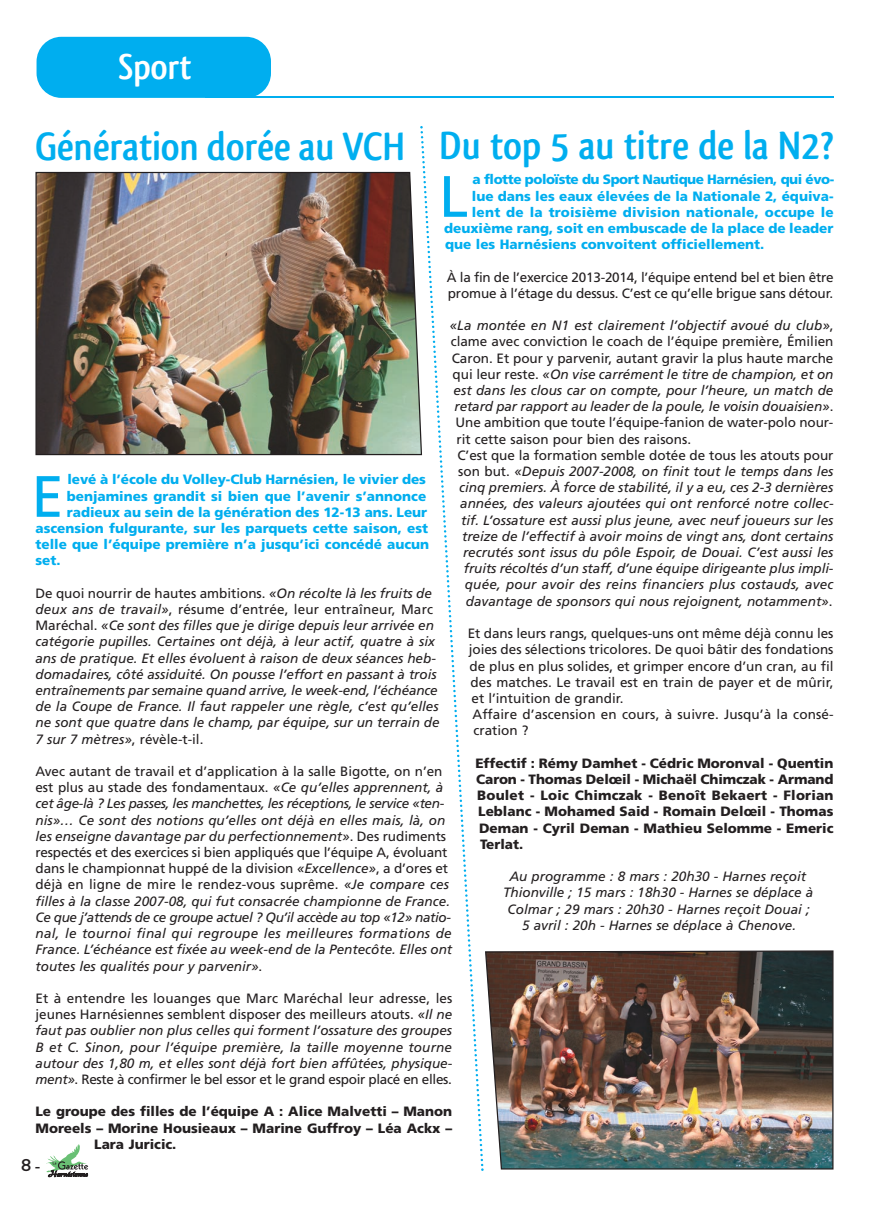
<style>
.page{position:relative;width:869px;height:1205px;background:#fff}
.page>*{position:absolute;margin:0;border:0;box-sizing:border-box;transform-origin:0 0}
.t1{font:58.25px "Frutiger";color:#00aeef}
.t2{font:700 41.25px "Qlassik";color:#00aeef}
.t3{font:700 37.5px "Qlassik";color:#fff}
.t4{font:17.5px "Gill Sans";color:#231f20;scale:1.16 1}
.t5{font:italic 13.5px/16.2px "Frutiger";color:#231f20}
.t6{font:13.5px/16.2px "Frutiger";color:#231f20}
.t7{font:900 13.5px "Frutiger";color:#00aeef}
.t8{font:900 13.5px/16.2px "Frutiger";color:#231f20;text-align:justify}
.t9{font:900 13.5px "Frutiger";letter-spacing:-.035em;color:#00aeef}
.s1{font-style:normal}
.s2{font-size:15px}
</style>
<div class="page">
<div style="left:37px;top:37px;width:234px;height:61px;background:#00aeef;border-radius:25px"></div>
<hr style="left:205px;top:96px;width:627px;height:1px;background:#00aeef">
<svg style="left:418px;top:126px;width:66px;height:1044px"></svg>
<svg style="left:47px;top:1144px;width:41px;height:34px"></svg>
<img style="left:35px;top:172px;width:387px;height:283px">
<img style="left:485px;top:950px;width:348px;height:219px">
<h3 class="t3" style="left:118px;top:45px;width:75px">Sport</h3>
<h2 class="t2" style="left:35px;top:122px;width:371px">Génération dorée au VCH</h2>
<h2 class="t2" style="left:439px;top:122px;width:395px">Du top 5 au titre de la N2?</h2>
<h1 class="t1" style="left:439px;top:173px;width:31px">L</h1>
<p class="t9" style="left:472px;top:174px;width:363px">a flotte poloïste du Sport Nautique Harnésien, qui évo-</p>
<p class="t7" style="left:471px;top:190px;width:363px">lue dans les eaux élevées de la Nationale 2, équiva-</p>
<p class="t7" style="left:471px;top:207px;width:363px">lent de la troisième division nationale, occupe le</p>
<p class="t7" style="left:444px;top:223px;width:391px">deuxième rang, soit en embuscade de la place de leader</p>
<p class="t7" style="left:445px;top:239px;width:321px">que les Harnésiens convoitent officiellement.</p>
<p class="t6" style="left:446px;top:270px;width:388px">À la fin de l’exercice 2013-2014, l’équipe entend bel et bien être promue à l’étage du dessus. C’est ce qu’elle brigue sans détour.</p>
<p class="t5" style="left:449px;top:318px;width:385px">«La montée en N1 est clairement l’objectif avoué du club»<span class="s1">,</span></p>
<p class="t6" style="left:450px;top:335px;width:384px">clame avec conviction le coach de l’équipe première, Émilien</p>
<p class="t6" style="left:451px;top:351px;width:383px">Caron. Et pour y parvenir, autant gravir la plus haute marche</p>
<p class="t5" style="left:452px;top:367px;width:382px"><span class="s1">qui leur reste.</span> «On vise carrément le titre de champion, et on</p>
<p class="t5" style="left:453px;top:383px;width:381px">est dans les clous car on compte, pour l’heure, un match de</p>
<p class="t5" style="left:454px;top:399px;width:380px">retard par rapport au leader de la poule, le voisin douaisien»<span class="s1">.</span></p>
<p class="t6" style="left:455px;top:416px;width:379px">Une ambition que toute l’équipe-fanion de water-polo nour-</p>
<p class="t6" style="left:456px;top:432px;width:236px">rit cette saison pour bien des raisons.</p>
<p class="t6" style="left:457px;top:448px;width:377px">C’est que la formation semble dotée de tous les atouts pour</p>
<p class="t5" style="left:458px;top:464px;width:376px"><span class="s1">son but.</span> «Depuis 2007-2008, on finit tout le temps dans les</p>
<p class="t5" style="left:459px;top:480px;width:375px">cinq premiers. À force de stabilité, il y a eu, ces 2-3 dernières</p>
<p class="t5" style="left:460px;top:497px;width:374px">années, des valeurs ajoutées qui ont renforcé notre collec-</p>
<p class="t5" style="left:461px;top:513px;width:373px">tif. L’ossature est aussi plus jeune, avec neuf joueurs sur les</p>
<p class="t5" style="left:462px;top:529px;width:373px">treize de l’effectif à avoir moins de vingt ans, dont certains</p>
<p class="t5" style="left:463px;top:545px;width:372px">recrutés sont issus du pôle Espoir, de Douai. C’est aussi les</p>
<p class="t5" style="left:464px;top:561px;width:371px">fruits récoltés d’un staff, d’une équipe dirigeante plus impli-</p>
<p class="t5" style="left:464px;top:578px;width:370px">quée, pour avoir des reins financiers plus costauds, avec</p>
<p class="t5" style="left:465px;top:594px;width:368px">davantage de sponsors qui nous rejoignent, notamment»<span class="s1">.</span></p>
<p class="t6" style="left:467px;top:626px;width:367px">Et dans leurs rangs, quelques-uns ont même déjà connu les</p>
<p class="t6" style="left:468px;top:642px;width:366px">joies des sélections tricolores. De quoi bâtir des fondations</p>
<p class="t6" style="left:469px;top:659px;width:365px">de plus en plus solides, et grimper encore d’un cran, au fil</p>
<p class="t6" style="left:470px;top:675px;width:364px">des matches. Le travail est en train de payer et de mûrir,</p>
<p class="t6" style="left:471px;top:691px;width:153px">et l’intuition de grandir.</p>
<p class="t6" style="left:472px;top:707px;width:362px">Affaire d’ascension en cours, à suivre. Jusqu’à la consé-</p>
<p class="t6" style="left:473px;top:723px;width:57px">cration ?</p>
<p class="t8" style="left:475px;top:756px;width:359px">Effectif : Rémy Damhet - Cédric Moronval - Quentin Caron - Thomas Delœil - Michaël Chimczak - Armand Boulet - Loic Chimczak - Benoît Bekaert - Florian Leblanc - Mohamed Said - Romain Delœil - Thomas Deman - Cyril Deman - Mathieu Selomme - Emeric Terlat.</p>
<p class="t5" style="left:502px;top:869px;width:312px;text-align:center">Au programme : 8 mars : 20h30 - Harnes reçoit Thionville ; 15 mars : 18h30 - Harnes se déplace à Colmar ; 29 mars : 20h30 - Harnes reçoit Douai ; 5 avril : 20h - Harnes se déplace à Chenove.</p>
<h1 class="t1" style="left:31px;top:473px;width:34px">E</h1>
<p class="t7" style="left:67px;top:474px;width:360px">levé à l’école du Volley-Club Harnésien, le vivier des</p>
<p class="t7" style="left:67px;top:490px;width:361px">benjamines grandit si bien que l’avenir s’annonce</p>
<p class="t7" style="left:67px;top:507px;width:362px">radieux au sein de la génération des 12-13 ans. Leur</p>
<p class="t7" style="left:35px;top:523px;width:394px">ascension fulgurante, sur les parquets cette saison, est</p>
<p class="t7" style="left:35px;top:539px;width:395px">telle que l’équipe première n’a jusqu’ici concédé aucun</p>
<p class="t7" style="left:35px;top:555px;width:27px">set.</p>
<p class="t5" style="left:35px;top:586px;width:405px"><span class="s1">De quoi nourrir de hautes ambitions.</span> «On récolte là les fruits de deux ans de travail»<span class="s1">, résume d’entrée, leur entraîneur, Marc Maréchal.</span> «Ce sont des filles que je dirige depuis leur arrivée en catégorie pupilles. Certaines ont déjà, à leur actif, quatre à six ans de pratique. Et elles évoluent à raison de deux séances heb&shy;domadaires, côté assiduité. On pousse l’effort en passant à trois entraînements par semaine quand arrive, le week-end, l’échéance de la Coupe de France. Il faut rappeler une règle, c’est qu’elles ne sont que quatre dans le champ, par équipe, sur un terrain de 7 sur 7 mètres»<span class="s1">, révèle-t-il.</span></p>
<p class="t5" style="left:35px;top:764px;width:418px"><span class="s1">Avec autant de travail et d’application à la salle Bigotte, on n’en est plus au stade des fondamentaux.</span> «Ce qu’elles apprennent, à cet âge-là ? Les passes, les manchettes, les réceptions, le service «ten&shy;nis»… Ce sont des notions qu’elles ont déjà en elles mais, là, on les enseigne davantage par du perfectionnement»<span class="s1">. Des rudiments respectés et des exercices si bien appliqués que l’équipe A, évoluant dans le championnat huppé de la division</span> «Excellence»<span class="s1">, a d’ores et déjà en ligne de mire le rendez-vous suprême.</span> «Je compare ces filles à la classe 2007-08, qui fut consacrée championne de France.<br>Ce que j’attends de ce groupe actuel ? Qu’il accède au top «12» natio&shy;nal, le tournoi final qui regroupe les meilleures formations de France. L’échéance est fixée au week-end de la Pentecôte. Elles ont toutes les qualités pour y parvenir»<span class="s1">.</span></p>
<p class="t5" style="left:35px;top:991px;width:418px;text-align:justify"><span class="s1">Et à entendre les louanges que Marc Maréchal leur adresse, les jeunes Harnésiennes semblent disposer des meilleurs atouts.</span> «Il ne faut pas oublier non plus celles qui forment l’ossature des groupes B et C. Sinon, pour l’équipe première, la taille moyenne tourne autour des 1,80 m, et elles sont déjà fort bien affûtées, physique&shy;ment»<span class="s1">. Reste à confirmer le bel essor et le grand espoir placé en elles.</span></p>
<p class="t8" style="left:35px;top:1104px;width:418px">Le groupe des filles de l’équipe A : Alice Malvetti – Manon</p>
<p class="t8" style="left:35px;top:1121px;width:418px">Moreels – Morine Housieaux – Marine Guffroy – Léa Ackx –</p>
<p class="t8" style="left:94px;top:1137px;width:84px">Lara Juricic.</p>
<p class="t4" style="left:21px;top:1154px;width:18px">8<span class="s2">-</span></p>
</div>
